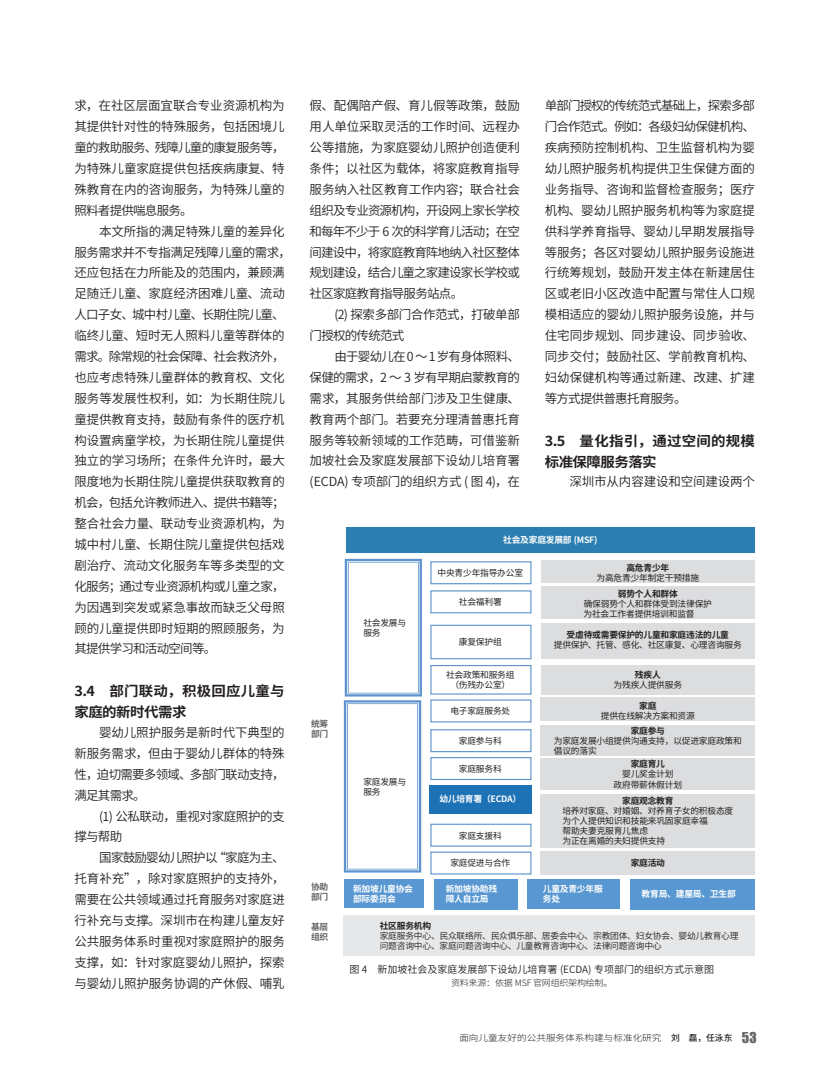
<style>
.page{position:relative;width:826px;height:1085px;background:#fff}
.page>*{position:absolute;margin:0;border:0;box-sizing:border-box;transform-origin:0 0}
.二级标题{font:700 13.75px/20.9px "Source Han Sans CN";letter-spacing:.02em;color:#231f20;scale:1.05 1}
.正文{font:12.5px/20.9px "Source Han Sans CN";letter-spacing:-.01em;color:#231f20;text-align:justify}
.正文-2{font:12.5px/20.9px "Source Han Sans CN";letter-spacing:-.035em;color:#231f20}
.图说{font:10px "Source Han Sans CN";color:#231f20}
.框图文字{font:8.75px/10px "Source Han Sans CN";letter-spacing:-.025em;color:#231f20}
.框图文字-2{font:8.75px/10px "Source Han Sans CN";letter-spacing:-.025em;color:#231f20}
.框图文字-3{font:700 8.75px/10px "Source Han Sans CN";letter-spacing:-.025em;color:#fff}
.框图文字-4{font:700 8.75px "Source Han Sans CN";letter-spacing:-.025em;color:#231f20}
.脚注{font:300 8.75px "Source Han Sans CN";color:#231f20;scale:1.1 1}
.脚注-2{font:300 8.75px "Source Han Sans CN";letter-spacing:-.025em;color:#231f20}
.框图文字-5{font:700 8.75px "Source Han Sans CN";letter-spacing:-.025em;color:#636366}
.t1{font:500 8.75px "Source Han Sans CN";color:#231f20}
.s1{font-family:"Impact";font-weight:400;font-size:13.75px;color:#636366}
</style>
<div class="page">
<div style="left:346px;top:527px;width:408px;height:25px;background:#2b7eb1"></div>
<div style="left:541px;top:560px;width:213px;height:23px;background:#dcdddf"></div>
<div style="left:541px;top:586px;width:213px;height:32px;background:#dcdddf"></div>
<div style="left:541px;top:623px;width:213px;height:35px;background:#dcdddf"></div>
<div style="left:541px;top:665px;width:213px;height:29px;background:#dcdddf"></div>
<svg style="left:344px;top:558px;width:78px;height:314px"></svg>
<div style="left:541px;top:697px;width:213px;height:24px;background:#dcdddf"></div>
<div style="left:541px;top:725px;width:213px;height:30px;background:#dcdddf"></div>
<div style="left:541px;top:758px;width:213px;height:32px;background:#dcdddf"></div>
<div style="left:541px;top:793px;width:213px;height:54px;background:#dcdddf"></div>
<div style="left:541px;top:850px;width:213px;height:23px;background:#dcdddf"></div>
<div style="left:344px;top:879px;width:79px;height:28px;background:#5897d1"></div>
<div style="left:434px;top:879px;width:83px;height:30px;background:#5897d1"></div>
<div style="left:527px;top:879px;width:92px;height:29px;background:#5897d1"></div>
<div style="left:630px;top:879px;width:124px;height:30px;background:#5897d1"></div>
<div style="left:344px;top:914px;width:411px;height:41px;background:#e6e7e9"></div>
<div style="left:429px;top:784px;width:102px;height:29px;background:#1d71b5"></div>
<div style="left:430px;top:561px;width:101px;height:23px;border:1px solid #5e93ce"></div>
<div style="left:430px;top:624px;width:101px;height:35px;border:1px solid #5e93ce"></div>
<div style="left:430px;top:590px;width:101px;height:23px;border:1px solid #5e93ce"></div>
<div style="left:430px;top:665px;width:101px;height:29px;border:1px solid #5e93ce"></div>
<div style="left:430px;top:729px;width:101px;height:23px;border:1px solid #5e93ce"></div>
<div style="left:430px;top:823px;width:101px;height:23px;border:1px solid #5e93ce"></div>
<div style="left:430px;top:699px;width:101px;height:23px;border:1px solid #5e93ce"></div>
<div style="left:430px;top:757px;width:101px;height:23px;border:1px solid #5e93ce"></div>
<div style="left:430px;top:851px;width:101px;height:23px;border:1px solid #5e93ce"></div>
<p class="正文" style="left:74px;top:95px;width:212px">求，在社区层面宜联合专业资源机构为其提供针对性的特殊服务，包括困境儿童的救助服务、残障儿童的康复服务等，为特殊儿童家庭提供包括疾病康复、特殊教育在内的咨询服务，为特殊儿童的照料者提供喘息服务。</p>
<p class="正文" style="left:74px;top:221px;width:218px;text-align:left;text-indent:25px">本文所指的满足特殊儿童的差异化服务需求并不专指满足残障儿童的需求，还应包括在力所能及的范围内，兼顾满足随迁儿童、家庭经济困难儿童、流动人口子女、城中村儿童、长期住院儿童、临终儿童、短时无人照料儿童等群体的需求。除常规的社会保障、社会救济外，也应考虑特殊儿童群体的教育权、文化服务等发展性权利，如：为长期住院儿童提供教育支持，鼓励有条件的医疗机构设置病童学校，为长期住院儿童提供独立的学习场所；在条件允许时，最大限度地为长期住院儿童提供获取教育的机会，包括允许教师进入、提供书籍等；整合社会力量、联动专业资源机构，为城中村儿童、长期住院儿童提供包括戏剧治疗、流动文化服务车等多类型的文化服务；通过专业资源机构或儿童之家，为因遇到突发或紧急事故而缺乏父母照顾的儿童提供即时短期的照顾服务，为其提供学习和活动空间等。</p>
<p class="二级标题" style="left:74px;top:681px;width:202px">3.4　部门联动，积极回应儿童与家庭的新时代需求</p>
<p class="正文" style="left:74px;top:722px;width:212px;text-indent:25px">婴幼儿照护服务是新时代下典型的新服务需求，但由于婴幼儿群体的特殊性，迫切需要多领域、多部门联动支持，满足其需求。</p>
<p class="正文-2" style="left:74px;top:805px;width:212px;text-indent:25px">(1) 公私联动，重视对家庭照护的支撑与帮助</p>
<p class="正文" style="left:74px;top:847px;width:212px;text-indent:25px">国家鼓励婴幼儿照护以“家庭为主、托育补充”，除对家庭照护的支持外，需要在公共领域通过托育服务对家庭进行补充与支撑。深圳市在构建儿童友好公共服务体系时重视对家庭照护的服务支撑，如：针对家庭婴幼儿照护，探索与婴幼儿照护服务协调的产休假、哺乳</p>
<p class="正文" style="left:309px;top:95px;width:212px">假、配偶陪产假、育儿假等政策，鼓励用人单位采取灵活的工作时间、远程办公等措施，为家庭婴幼儿照护创造便利条件；以社区为载体，将家庭教育指导服务纳入社区教育工作内容；联合社会组织及专业资源机构，开设网上家长学校和每年不少于 6 次的科学育儿活动；在空间建设中，将家庭教育阵地纳入社区整体规划建设，结合儿童之家建设家长学校或社区家庭教育指导服务站点。</p>
<p class="正文-2" style="left:309px;top:304px;width:212px;text-indent:25px">(2) 探索多部门合作范式，打破单部门授权的传统范式</p>
<p class="正文" style="left:309px;top:346px;width:212px;text-indent:25px">由于婴幼儿在 0 ～ 1 岁有身体照料、保健的需求，2 ～ 3 岁有早期启蒙教育的需求，其服务供给部门涉及卫生健康、教育两个部门。若要充分理清普惠托育服务等较新领域的工作范畴，可借鉴新加坡社会及家庭发展部下设幼儿培育署(ECDA) 专项部门的组织方式 ( 图 4)，在</p>
<p class="正文" style="left:544px;top:95px;width:212px">单部门授权的传统范式基础上，探索多部门合作范式。例如：各级妇幼保健机构、疾病预防控制机构、卫生监督机构为婴幼儿照护服务机构提供卫生保健方面的业务指导、咨询和监督检查服务；医疗机构、婴幼儿照护服务机构等为家庭提供科学养育指导、婴幼儿早期发展指导等服务；各区对婴幼儿照护服务设施进行统筹规划，鼓励开发主体在新建居住区或老旧小区改造中配置与常住人口规模相适应的婴幼儿照护服务设施，并与住宅同步规划、同步建设、同步验收、同步交付；鼓励社区、学前教育机构、妇幼保健机构等通过新建、改建、扩建等方式提供普惠托育服务。</p>
<p class="二级标题" style="left:544px;top:430px;width:202px">3.5　量化指引，通过空间的规模标准保障服务落实</p>
<p class="正文" style="left:569px;top:471px;width:187px">深圳市从内容建设和空间建设两个</p>
<p class="框图文字-5" style="left:311px;top:719px;width:19px">统筹</p>
<p class="框图文字-5" style="left:311px;top:729px;width:19px">部门</p>
<p class="框图文字-5" style="left:311px;top:882px;width:19px">协助</p>
<p class="框图文字-5" style="left:311px;top:892px;width:19px">部门</p>
<p class="框图文字-5" style="left:311px;top:922px;width:19px">基层</p>
<p class="框图文字-5" style="left:311px;top:932px;width:19px">组织</p>
<p class="框图文字" style="left:363px;top:618px;width:44px">社会发展与服务</p>
<p class="框图文字" style="left:363px;top:776px;width:44px">家庭发展与服务</p>
<p class="框图文字-3" style="left:353px;top:883px;width:61px">新加坡儿童协会部际委员会</p>
<p class="框图文字-3" style="left:503px;top:535px;width:96px">社会及家庭发展部 (MSF)</p>
<p class="框图文字" style="left:437px;top:567px;width:87px">中央青少年指导办公室</p>
<p class="框图文字" style="left:459px;top:597px;width:44px">社会福利署</p>
<p class="框图文字" style="left:459px;top:637px;width:44px">康复保护组</p>
<p class="框图文字" style="left:446px;top:670px;width:70px">社会政策和服务组</p>
<p class="框图文字" style="left:450px;top:680px;width:61px">（伤残办公室）</p>
<p class="框图文字" style="left:450px;top:706px;width:61px">电子家庭服务处</p>
<p class="框图文字" style="left:459px;top:735px;width:44px">家庭参与科</p>
<p class="框图文字" style="left:459px;top:763px;width:44px">家庭服务科</p>
<p class="框图文字-4" style="left:626px;top:562px;width:44px">高危青少年</p>
<p class="框图文字" style="left:596px;top:573px;width:104px">为高危青少年制定干预措施</p>
<p class="框图文字-4" style="left:618px;top:588px;width:61px">弱势个人和群体</p>
<p class="框图文字" style="left:583px;top:598px;width:130px">确保弱势个人和群体受到法律保护</p>
<p class="框图文字" style="left:583px;top:608px;width:113px">为社会工作者提供培训和监督</p>
<p class="框图文字-4" style="left:566px;top:629px;width:164px">受虐待或需要保护的儿童和家庭违法的儿童</p>
<p class="框图文字" style="left:554px;top:639px;width:189px">提供保护、托管、感化、社区康复、心理咨询服务</p>
<p class="框图文字-4" style="left:635px;top:669px;width:27px">残疾人</p>
<p class="框图文字" style="left:613px;top:679px;width:70px">为残疾人提供服务</p>
<p class="框图文字-4" style="left:639px;top:700px;width:19px">家庭</p>
<p class="框图文字" style="left:601px;top:710px;width:96px">提供在线解决方案和资源</p>
<p class="框图文字-4" style="left:630px;top:725px;width:36px">家庭参与</p>
<p class="框图文字" style="left:554px;top:735px;width:189px">为家庭发展小组提供沟通支持，以促进家庭政策和倡议的落实</p>
<p class="框图文字-4" style="left:630px;top:759px;width:36px">家庭育儿</p>
<p class="框图文字" style="left:622px;top:769px;width:53px">婴儿奖金计划</p>
<p class="框图文字" style="left:613px;top:779px;width:70px">政府带薪休假计划</p>
<p class="框图文字-3" style="left:439px;top:794px;width:83px">幼儿培育署（ECDA）</p>
<p class="框图文字-4" style="left:622px;top:795px;width:53px">家庭观念教育</p>
<p class="框图文字" style="left:562px;top:805px;width:172px">培养对家庭、对婚姻、对养育子女的积极态度</p>
<p class="框图文字" style="left:562px;top:815px;width:147px">为个人提供知识和技能来巩固家庭幸福</p>
<p class="框图文字" style="left:562px;top:825px;width:87px">帮助夫妻克服育儿焦虑</p>
<p class="框图文字" style="left:562px;top:835px;width:104px">为正在离婚的夫妇提供支持</p>
<p class="框图文字" style="left:459px;top:830px;width:44px">家庭支援科</p>
<p class="框图文字" style="left:450px;top:858px;width:61px">家庭促进与合作</p>
<p class="框图文字-4" style="left:630px;top:857px;width:36px">家庭活动</p>
<p class="框图文字-3" style="left:446px;top:883px;width:53px">新加坡协助残</p>
<p class="框图文字-3" style="left:446px;top:893px;width:44px">障人自立局</p>
<p class="框图文字-3" style="left:543px;top:883px;width:61px">儿童及青少年服务处</p>
<p class="框图文字-3" style="left:641px;top:888px;width:96px">教育局、建屋局、卫生部</p>
<p class="框图文字-4" style="left:380px;top:920px;width:53px">社区服务机构</p>
<p class="框图文字-2" style="left:380px;top:930px;width:360px">家庭服务中心、民众联络所、民众俱乐部、居委会中心、宗教团体、妇女协会、婴幼儿教育心理问题咨询中心、家庭问题咨询中心、儿童教育咨询中心、法律问题咨询中心</p>
<p class="图说" style="left:349px;top:963px;width:366px">图 4　新加坡社会及家庭发展部下设幼儿培育署 (ECDA) 专项部门的组织方式示意图</p>
<p class="脚注-2" style="left:451px;top:977px;width:163px">资料来源：依据 MSF 官网组织架构绘制。</p>
<p class="脚注" style="left:459px;top:1032px;width:180px">面向儿童友好的公共服务体系构建与标准化研究</p>
<p class="t1" style="left:671px;top:1032px;width:87px">刘　磊，任泳东 <span class="s1">53</span></p>
</div>
